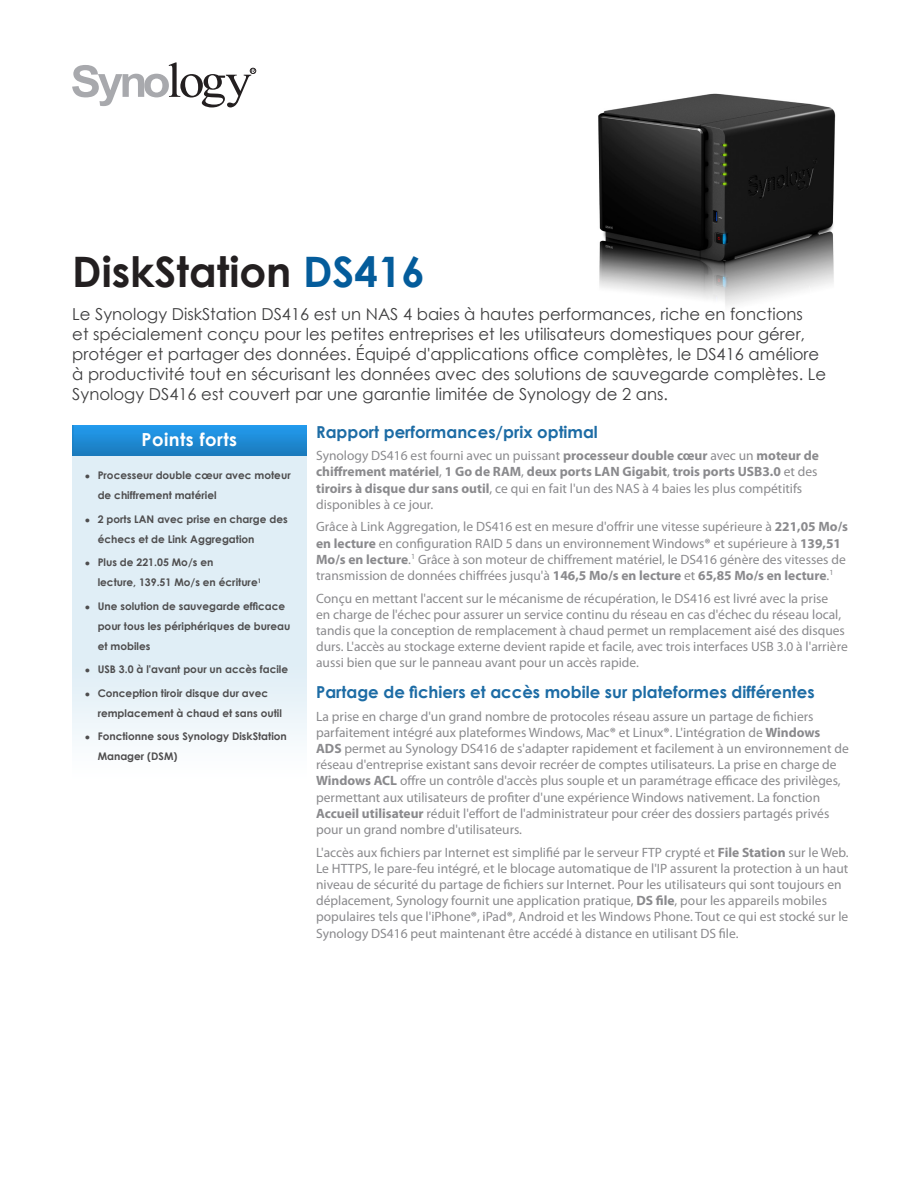
<style>
.page{position:relative;width:918px;height:1188px;background:#fff}
.page>*{position:absolute;margin:0;border:0;box-sizing:border-box;transform-origin:0 0}
.ChapterTitle{font:700 42px "Century Gothic";color:#231f20}
.ChapterTitleHighligh{font:700 18px "Century Gothic";letter-spacing:.025em;color:#fff}
.ChapterTitleDesc{font:16.5px/19.8px "Century Gothic";color:#3e3e3f}
.BodyHeading{font:700 16.5px "Century Gothic";color:#1d6ca5}
.BodyContent{font:13.5px/16.2px "Myriad Pro";color:#8a8a8d}
.t1{font:700 10.5px/20.2px "Century Gothic";color:#4e4d4e}
.s1{color:#045c9b}
.s2{font-family:"Arial";font-size:9px}
.s3{font-weight:700}
</style>
<div class="page">
<img style="left:598px;top:93px;width:238px;height:213px">
<img style="left:72px;top:447px;width:234px;height:293px">
<svg style="left:73px;top:425px;width:233px;height:31px;background:#1e8ad4"></svg>
<svg style="left:72px;top:62px;width:184px;height:45px"></svg>
<p class="ChapterTitle" style="left:72px;top:239px;width:354px">DiskStation <span class="s1">DS416</span></p>
<p class="ChapterTitleDesc" style="left:72px;top:304px;width:755px">Le Synology DiskStation DS416 est un NAS 4 baies à hautes performances, riche en fonctions<br>et spécialement conçu pour les petites entreprises et les utilisateurs domestiques pour gérer, protéger et partager des données. Équipé d'applications office complètes, le DS416 améliore à productivité tout en sécurisant les données avec des solutions de sauvegarde complètes. Le Synology DS416 est couvert par une garantie limitée de Synology de 2 ans.</p>
<p class="ChapterTitleHighligh" style="left:142px;top:426px;width:97px">Points forts</p>
<p class="t1" style="left:98px;top:465px;width:194px;text-indent:-13px"><span class="s2">●</span> Processeur double cœur avec moteur de chiffrement matériel</p>
<p class="t1" style="left:98px;top:508px;width:192px;text-indent:-13px"><span class="s2">●</span> 2 ports LAN avec prise en charge des échecs et de Link Aggregation</p>
<p class="t1" style="left:98px;top:552px;width:165px;text-indent:-13px"><span class="s2">●</span> Plus de 221.05 Mo/s en<br>lecture, 139.51 Mo/s en écriture<sup>1</sup></p>
<p class="t1" style="left:98px;top:595px;width:194px;text-indent:-13px"><span class="s2">●</span> Une solution de sauvegarde efficace pour tous les périphériques de bureau et mobiles</p>
<p class="t1" style="left:85px;top:659px;width:205px"><span class="s2">●</span> USB 3.0 à l'avant pour un accès facile</p>
<p class="t1" style="left:98px;top:682px;width:186px;text-indent:-13px"><span class="s2">●</span> Conception tiroir disque dur avec remplacement à chaud et sans outil</p>
<p class="t1" style="left:98px;top:726px;width:191px;text-indent:-13px"><span class="s2">●</span> Fonctionne sous Synology DiskStation<br>Manager (DSM)</p>
<p class="BodyHeading" style="left:316px;top:419px;width:283px">Rapport performances/prix optimal</p>
<p class="BodyContent" style="left:316px;top:447px;width:504px">Synology DS416 est fourni avec un puissant <span class="s3">processeur double cœur</span> avec un <span class="s3">moteur de chiffrement matériel</span>, <span class="s3">1 Go de RAM</span>, <span class="s3">deux ports LAN Gigabit</span>, <span class="s3">trois ports USB3.0</span> et des <span class="s3">tiroirs à disque dur sans outil</span>, ce qui en fait l'un des NAS à 4 baies les plus compétitifs disponibles à ce jour.</p>
<p class="BodyContent" style="left:316px;top:518px;width:533px">Grâce à Link Aggregation, le DS416 est en mesure d'offrir une vitesse supérieure à <span class="s3">221,05 Mo/s en lecture</span> en configuration RAID 5 dans un environnement Windows<span class="s3">®</span> et supérieure à <span class="s3">139,51<br>Mo/s en lecture</span>.<sup>1</sup> Grâce à son moteur de chiffrement matériel, le DS416 génère des vitesses de transmission de données chiffrées jusqu'à <span class="s3">146,5 Mo/s en lecture</span> et <span class="s3">65,85 Mo/s en lecture</span>.<sup>1</sup></p>
<p class="BodyContent" style="left:316px;top:590px;width:533px">Conçu en mettant l'accent sur le mécanisme de récupération, le DS416 est livré avec la prise<br>en charge de l'échec pour assurer un service continu du réseau en cas d'échec du réseau local, tandis que la conception de remplacement à chaud permet un remplacement aisé des disques durs. L'accès au stockage externe devient rapide et facile, avec trois interfaces USB 3.0 à l'arrière aussi bien que sur le panneau avant pour un accès rapide.</p>
<p class="BodyHeading" style="left:316px;top:680px;width:500px">Partage de fichiers et accès mobile sur plateformes différentes</p>
<p class="BodyContent" style="left:316px;top:708px;width:534px">La prise en charge d'un grand nombre de protocoles réseau assure un partage de fichiers parfaitement intégré aux plateformes Windows, Mac<span class="s3">®</span> et Linux<span class="s3">®</span>. L'intégration de <span class="s3">Windows ADS</span> permet au Synology DS416 de s'adapter rapidement et facilement à un environnement de réseau d'entreprise existant sans devoir recréer de comptes utilisateurs. La prise en charge de <span class="s3">Windows ACL</span> offre un contrôle d'accès plus souple et un paramétrage efficace des privilèges, permettant aux utilisateurs de profiter d'une expérience Windows nativement. La fonction <span class="s3">Accueil utilisateur</span> réduit l'effort de l'administrateur pour créer des dossiers partagés privés pour un grand nombre d'utilisateurs.</p>
<p class="BodyContent" style="left:316px;top:844px;width:534px">L'accès aux fichiers par Internet est simplifié par le serveur FTP crypté et <span class="s3">File Station</span> sur le Web.<br>Le HTTPS, le pare-feu intégré, et le blocage automatique de l'IP assurent la protection à un haut niveau de sécurité du partage de fichiers sur Internet. Pour les utilisateurs qui sont toujours en déplacement, Synology fournit une application pratique, <span class="s3">DS file</span>, pour les appareils mobiles populaires tels que l'iPhone<span class="s3">®</span>, iPad<span class="s3">®</span>, Android et les Windows Phone. Tout ce qui est stocké sur le Synology DS416 peut maintenant être accédé à distance en utilisant DS file.</p>
</div>
